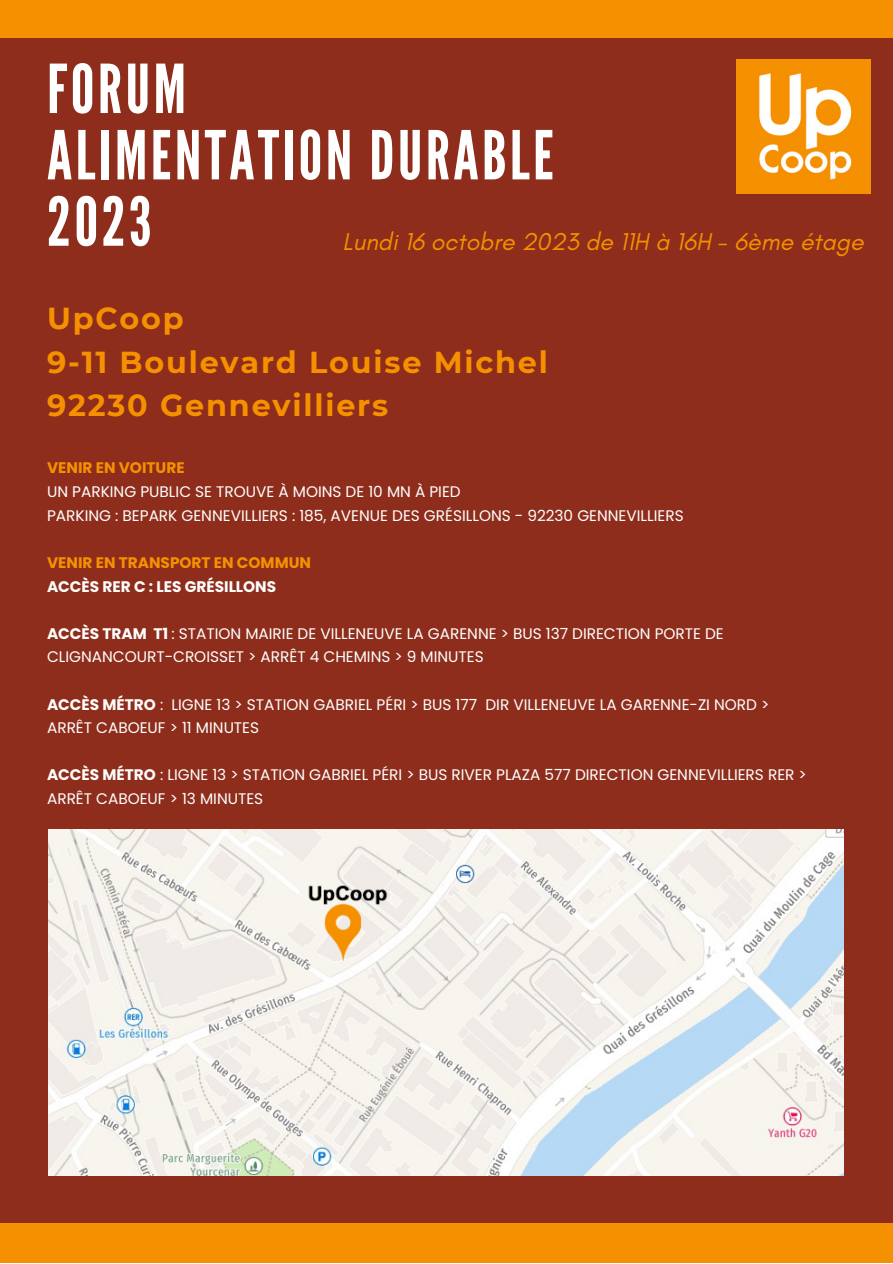
<style>
.page{position:relative;width:893px;height:1264px;background:#fff}
.page>*{position:absolute;margin:0;border:0;box-sizing:border-box;transform-origin:0 0}
.t1{font:67.2px "League Gothic";letter-spacing:.05em;color:#fff}
.t2{font:700 30.3px "Montserrat";letter-spacing:.06em;color:#f59100}
.t3{font:italic 24.75px "Glacial Indifference";color:#f59100}
.t4{font:15.3px/23.5px "Poppins";color:#fefefe}
.t5{font:15.3px "Poppins";color:#fff}
.t6{font:700 15.3px "Poppins";color:#f59100}
.t7{font:700 15.3px "Poppins";color:#fefefe}
.s1{font-weight:700}
</style>
<div class="page">
<div style="left:0;top:0;width:892px;height:1262px;background:#8e2d1b"></div>
<div style="left:0;top:1223px;width:892px;height:39px;background:#f59100"></div>
<div style="left:0;top:0;width:892px;height:38px;background:#f59100"></div>
<img style="left:736px;top:60px;width:134px;height:134px">
<img style="left:49px;top:829px;width:794px;height:346px">
<p class="t1" style="left:47px;top:50px;width:140px">FORUM</p>
<p class="t1" style="left:47px;top:116px;width:508px">ALIMENTATION DURABLE</p>
<p class="t1" style="left:47px;top:183px;width:106px">2023</p>
<p class="t3" style="left:342px;top:226px;width:522px">Lundi 16 octobre 2023 de 11H à 16H - 6ème étage</p>
<p class="t2" style="left:47px;top:299px;width:138px">UpCoop</p>
<p class="t2" style="left:47px;top:343px;width:502px">9-11 Boulevard Louise Michel</p>
<p class="t2" style="left:47px;top:387px;width:342px">92230 Gennevilliers</p>
<p class="t6" style="left:47px;top:457px;width:139px">VENIR EN VOITURE</p>
<p class="t5" style="left:47px;top:481px;width:415px">UN PARKING PUBLIC SE TROUVE À MOINS DE 10 MN À PIED</p>
<p class="t5" style="left:47px;top:504px;width:638px">PARKING : BEPARK GENNEVILLIERS : 185, AVENUE DES GRÉSILLONS - 92230 GENNEVILLIERS</p>
<p class="t6" style="left:47px;top:552px;width:265px">VENIR EN TRANSPORT EN COMMUN</p>
<p class="t7" style="left:47px;top:575px;width:231px">ACCÈS RER C : LES GRÉSILLONS</p>
<p class="t4" style="left:47px;top:621px;width:678px"><span class="s1">ACCÈS TRAM T1</span> : STATION MAIRIE DE VILLENEUVE LA GARENNE &gt; BUS 137 DIRECTION PORTE DE<br>CLIGNANCOURT-CROISSET &gt; ARRÊT 4 CHEMINS &gt; 9 MINUTES</p>
<p class="t4" style="left:47px;top:692px;width:723px"><span class="s1">ACCÈS MÉTRO</span> : LIGNE 13 &gt; STATION GABRIEL PÉRI &gt; BUS 177 DIR VILLENEUVE LA GARENNE-ZI NORD &gt;</p>
<p class="t4" style="left:47px;top:716px;width:213px">ARRÊT CABOEUF &gt; 11 MINUTES</p>
<p class="t4" style="left:47px;top:763px;width:761px"><span class="s1">ACCÈS MÉTRO</span> : LIGNE 13 &gt; STATION GABRIEL PÉRI &gt; BUS RIVER PLAZA 577 DIRECTION GENNEVILLIERS RER &gt;</p>
<p class="t4" style="left:47px;top:787px;width:218px">ARRÊT CABOEUF &gt; 13 MINUTES</p>
</div>
